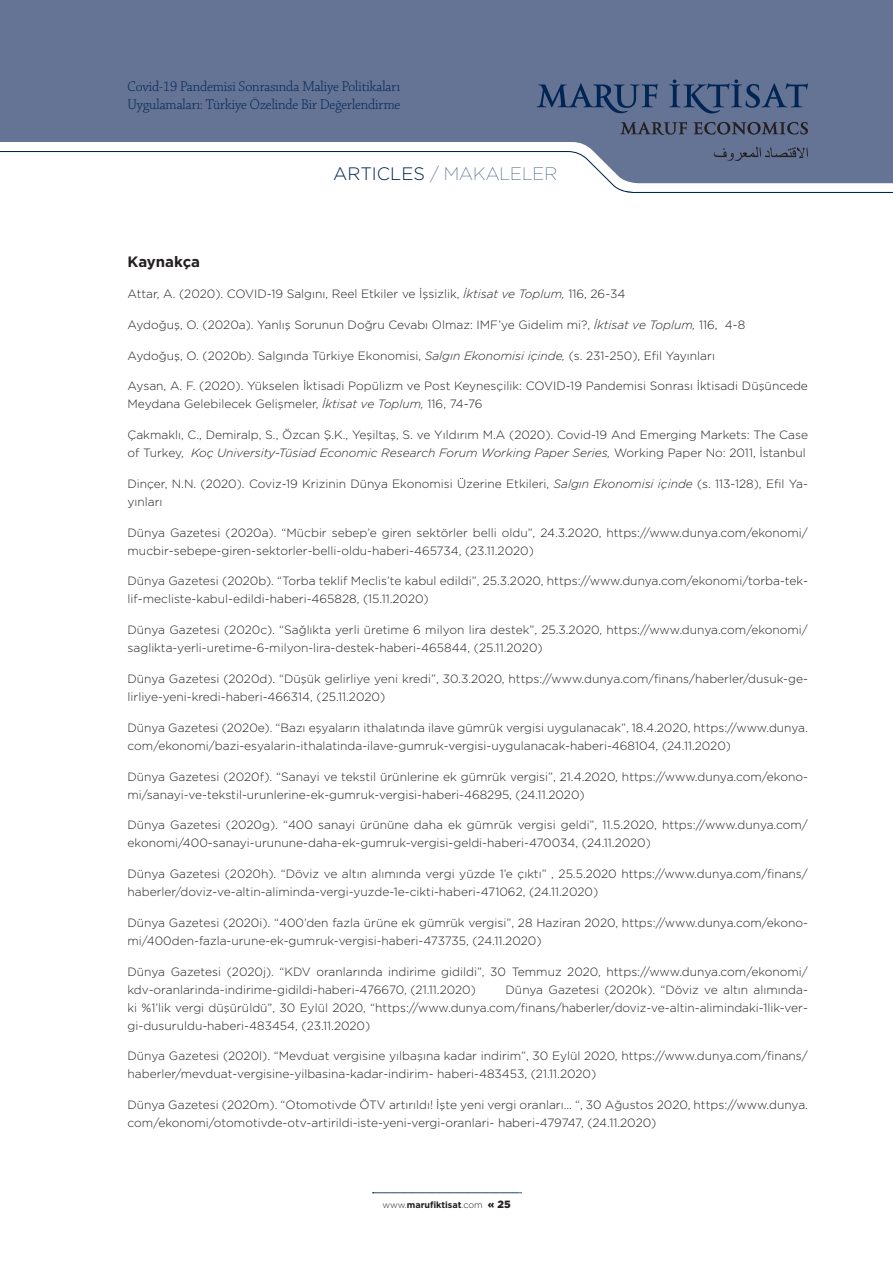
<style>
.page{position:relative;width:893px;height:1263px;background:#fff}
.page>*{position:absolute;margin:0;border:0;box-sizing:border-box;transform-origin:0 0}
.t1{font:18px "Gotham Thin Tr";color:#002553}
.t2{font:15px "Chaparral Pro Light Subh";color:#002553}
.t3{font:15px "Gotham Bold Tr";color:#231f20}
.t4{font:12px/18px "Gotham Light Tr";color:#231f20}
.t5{font:9px "Gotham Bold Tr";color:#231f20}
.s1{font-family:"Gotham Light Tr"}
.s2{font-family:"Gotham Light Italic Tr"}
.s3{font-family:"Gotham Black Tr";font-size:10.5px}
</style>
<div class="page">
<div style="left:0;top:0;width:893px;height:146px;background:#657394"></div>
<svg style="left:372px;top:1192px;width:149px;height:1px"></svg>
<svg style="left:537px;top:83px;width:121px;height:30px;background:#4a5e82"></svg>
<svg style="left:669px;top:80px;width:139px;height:33px;background:#4d6185"></svg>
<svg style="left:620px;top:122px;width:67px;height:13px"></svg>
<svg style="left:693px;top:122px;width:115px;height:13px"></svg>
<svg style="left:0;top:146px;width:893px;height:47px"></svg>
<p class="t2" style="left:128px;top:78px;width:274px">Covid-19 Pandemisi Sonrasında Maliye Politikaları</p>
<p class="t2" style="left:128px;top:96px;width:274px">Uygulamaları: Türkiye Özelinde Bir Değerlendirme</p>
<h1 class="t1" style="left:333px;top:165px;width:226px"><span class="s1">ARTICLES</span> / MAKALELER</h1>
<p class="t3" style="left:128px;top:253px;width:74px">Kaynakça</p>
<p class="t4" style="left:128px;top:285px;width:499px">Attar, A. (2020). COVID-19 Salgını, Reel Etkiler ve İşsizlik, <span class="s2">İktisat ve Toplum,</span> 116, 26-34</p>
<p class="t4" style="left:128px;top:316px;width:619px">Aydoğuş, O. (2020a). Yanlış Sorunun Doğru Cevabı Olmaz: IMF’ye Gidelim mi?, <span class="s2">İktisat ve Toplum,</span> 116, 4-8</p>
<p class="t4" style="left:128px;top:346px;width:589px">Aydoğuş, O. (2020b). Salgında Türkiye Ekonomisi, <span class="s2">Salgın Ekonomisi içinde,</span> (s. 231-250), Efil Yayınları</p>
<p class="t4" style="left:128px;top:377px;width:682px">Aysan, A. F. (2020). Yükselen İktisadi Popülizm ve Post Keynesçilik: COVID-19 Pandemisi Sonrası İktisadi Düşüncede<br>Meydana Gelebilecek Gelişmeler, <span class="s2">İktisat ve Toplum,</span> 116, 74-76</p>
<p class="t4" style="left:128px;top:426px;width:682px">Çakmaklı, C., Demiralp, S., Özcan Ş.K., Yeşiltaş, S. ve Yıldırım M.A (2020). Covid-19 And Emerging Markets: The Case of Turkey, <span class="s2">Koç University-Tüsiad Economic Research Forum Working Paper Series,</span> Working Paper No: 2011, İstanbul</p>
<p class="t4" style="left:128px;top:475px;width:682px">Dinçer, N.N. (2020). Coviz-19 Krizinin Dünya Ekonomisi Üzerine Etkileri, <span class="s2">Salgın Ekonomisi içinde</span> (s. 113-128), Efil Ya&shy;yınları</p>
<p class="t4" style="left:128px;top:523px;width:682px">Dünya Gazetesi (2020a). “Mücbir sebep’e giren sektörler belli oldu”, 24.3.2020, https://www.dunya.com/ekonomi/ mucbir-sebepe-giren-sektorler-belli-oldu-haberi-465734, (23.11.2020)</p>
<p class="t4" style="left:128px;top:572px;width:682px">Dünya Gazetesi (2020b). “Torba teklif Meclis’te kabul edildi”, 25.3.2020, https://www.dunya.com/ekonomi/torba-tek&shy;lif-mecliste-kabul-edildi-haberi-465828, (15.11.2020)</p>
<p class="t4" style="left:128px;top:621px;width:682px">Dünya Gazetesi (2020c). “Sağlıkta yerli üretime 6 milyon lira destek”, 25.3.2020, https://www.dunya.com/ekonomi/ saglikta-yerli-uretime-6-milyon-lira-destek-haberi-465844, (25.11.2020)</p>
<p class="t4" style="left:128px;top:670px;width:682px">Dünya Gazetesi (2020d). “Düşük gelirliye yeni kredi”, 30.3.2020, https://www.dunya.com/finans/haberler/dusuk-ge&shy;lirliye-yeni-kredi-haberi-466314, (25.11.2020)</p>
<p class="t4" style="left:128px;top:718px;width:682px">Dünya Gazetesi (2020e). “Bazı eşyaların ithalatında ilave gümrük vergisi uygulanacak”, 18.4.2020, https://www.dunya. com/ekonomi/bazi-esyalarin-ithalatinda-ilave-gumruk-vergisi-uygulanacak-haberi-468104, (24.11.2020)</p>
<p class="t4" style="left:128px;top:767px;width:682px">Dünya Gazetesi (2020f). “Sanayi ve tekstil ürünlerine ek gümrük vergisi”, 21.4.2020, https://www.dunya.com/ekono&shy;mi/sanayi-ve-tekstil-urunlerine-ek-gumruk-vergisi-haberi-468295, (24.11.2020)</p>
<p class="t4" style="left:128px;top:816px;width:682px">Dünya Gazetesi (2020g). “400 sanayi ürününe daha ek gümrük vergisi geldi”, 11.5.2020, https://www.dunya.com/ ekonomi/400-sanayi-urunune-daha-ek-gumruk-vergisi-geldi-haberi-470034, (24.11.2020)</p>
<p class="t4" style="left:128px;top:865px;width:682px">Dünya Gazetesi (2020h). “Döviz ve altın alımında vergi yüzde 1’e çıktı” , 25.5.2020 https://www.dunya.com/finans/ haberler/doviz-ve-altin-aliminda-vergi-yuzde-1e-cikti-haberi-471062, (24.11.2020)</p>
<p class="t4" style="left:128px;top:914px;width:682px">Dünya Gazetesi (2020i). “400’den fazla ürüne ek gümrük vergisi”, 28 Haziran 2020, https://www.dunya.com/ekono&shy;mi/400den-fazla-urune-ek-gumruk-vergisi-haberi-473735, (24.11.2020)</p>
<p class="t4" style="left:128px;top:962px;width:682px">Dünya Gazetesi (2020j). “KDV oranlarında indirime gidildi”, 30 Temmuz 2020, https://www.dunya.com/ekonomi/ kdv-oranlarinda-indirime-gidildi-haberi-476670, (21.11.2020)</p>
<p class="t4" style="left:128px;top:980px;width:682px;text-align:justify;text-indent:378px">Dünya Gazetesi (2020k). “Döviz ve altın alımında&shy;ki %1’lik vergi düşürüldü”, 30 Eylül 2020, “https://www.dunya.com/finans/haberler/doviz-ve-altin-alimindaki-1lik-ver&shy;gi-dusuruldu-haberi-483454, (23.11.2020)</p>
<p class="t4" style="left:128px;top:1047px;width:682px">Dünya Gazetesi (2020l). “Mevduat vergisine yılbaşına kadar indirim”, 30 Eylül 2020, https://www.dunya.com/finans/ haberler/mevduat-vergisine-yilbasina-kadar-indirim- haberi-483453, (21.11.2020)</p>
<p class="t4" style="left:128px;top:1096px;width:682px">Dünya Gazetesi (2020m). “Otomotivde ÖTV artırıldı! İşte yeni vergi oranları... “, 30 Ağustos 2020, https://www.dunya. com/ekonomi/otomotivde-otv-artirildi-iste-yeni-vergi-oranlari- haberi-479747, (24.11.2020)</p>
<p class="t5" style="left:382px;top:1199px;width:130px"><span class="s1">www.</span>marufiktisat<span class="s1">.com</span> <span class="s3">« 25</span></p>
</div>
